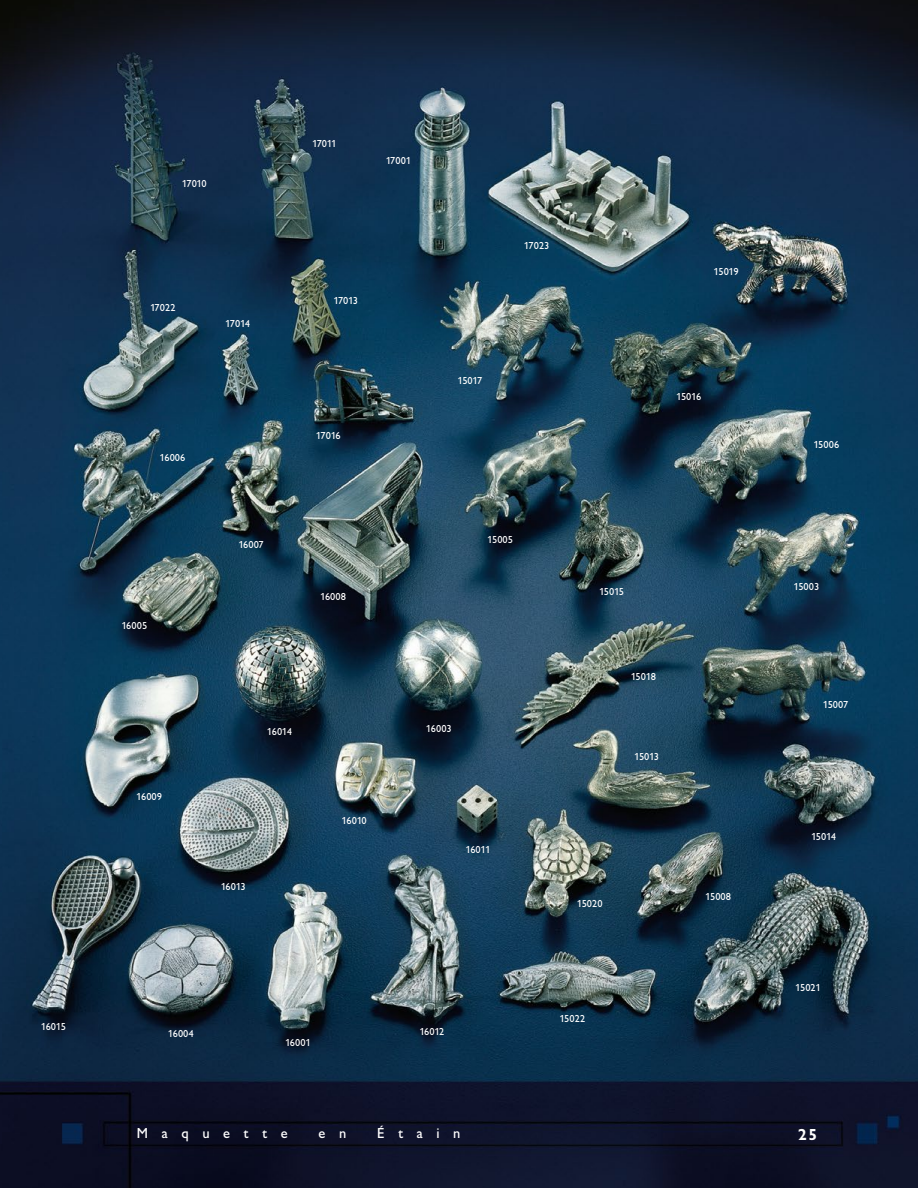
<style>
.page{position:relative;width:918px;height:1188px;background:#fff}
.page>*{position:absolute;margin:0;border:0;box-sizing:border-box;transform-origin:0 0}
.t1{font:700 16.5px "Chantilly";color:#fff}
.t2{font:15px "Chantilly";letter-spacing:.905em;color:#fff}
.t3{font:10.5px "Chantilly";letter-spacing:-.03em;color:#fff}
</style>
<div class="page">
<img style="left:0;top:0;width:918px;height:1188px">
<p class="t3" style="left:41px;top:1020px;width:27px">16015</p>
<p class="t3" style="left:182px;top:178px;width:26px">17010</p>
<p class="t3" style="left:150px;top:302px;width:27px">17022</p>
<p class="t3" style="left:225px;top:317px;width:26px">17014</p>
<p class="t3" style="left:160px;top:452px;width:27px">16006</p>
<p class="t3" style="left:312px;top:137px;width:26px">17011</p>
<p class="t3" style="left:386px;top:155px;width:27px">17001</p>
<p class="t3" style="left:333px;top:295px;width:26px">17013</p>
<p class="t3" style="left:316px;top:430px;width:26px">17016</p>
<p class="t3" style="left:524px;top:240px;width:27px">17023</p>
<p class="t3" style="left:458px;top:374px;width:26px">15017</p>
<p class="t3" style="left:714px;top:265px;width:27px">15019</p>
<p class="t3" style="left:676px;top:391px;width:27px">15016</p>
<p class="t3" style="left:121px;top:620px;width:27px">16005</p>
<p class="t3" style="left:136px;top:791px;width:27px">16009</p>
<p class="t3" style="left:238px;top:538px;width:27px">16007</p>
<p class="t3" style="left:320px;top:591px;width:27px">16008</p>
<p class="t3" style="left:487px;top:533px;width:27px">15005</p>
<p class="t3" style="left:267px;top:726px;width:26px">16014</p>
<p class="t3" style="left:426px;top:723px;width:27px">16003</p>
<p class="t3" style="left:221px;top:881px;width:26px">16013</p>
<p class="t3" style="left:342px;top:814px;width:27px">16010</p>
<p class="t3" style="left:466px;top:844px;width:26px">16011</p>
<p class="t3" style="left:599px;top:586px;width:27px">15015</p>
<p class="t3" style="left:631px;top:671px;width:27px">15018</p>
<p class="t3" style="left:634px;top:751px;width:26px">15013</p>
<p class="t3" style="left:577px;top:898px;width:27px">15020</p>
<p class="t3" style="left:705px;top:890px;width:27px">15008</p>
<p class="t3" style="left:168px;top:1028px;width:27px">16004</p>
<p class="t3" style="left:285px;top:1037px;width:27px">16001</p>
<p class="t3" style="left:419px;top:1026px;width:27px">16012</p>
<p class="t3" style="left:559px;top:1013px;width:27px">15022</p>
<p class="t3" style="left:813px;top:439px;width:27px">15006</p>
<p class="t3" style="left:794px;top:581px;width:27px">15003</p>
<p class="t3" style="left:823px;top:699px;width:27px">15007</p>
<p class="t3" style="left:811px;top:830px;width:26px">15014</p>
<p class="t3" style="left:795px;top:981px;width:27px">15021</p>
<h2 class="t2" style="left:137px;top:1125px;width:152px">Maquette</h2>
<h2 class="t2" style="left:319px;top:1125px;width:29px">e n</h2>
<h2 class="t2" style="left:377px;top:1125px;width:85px">Étain</h2>
<h1 class="t1" style="left:798px;top:1125px;width:21px">25</h1>
</div>
